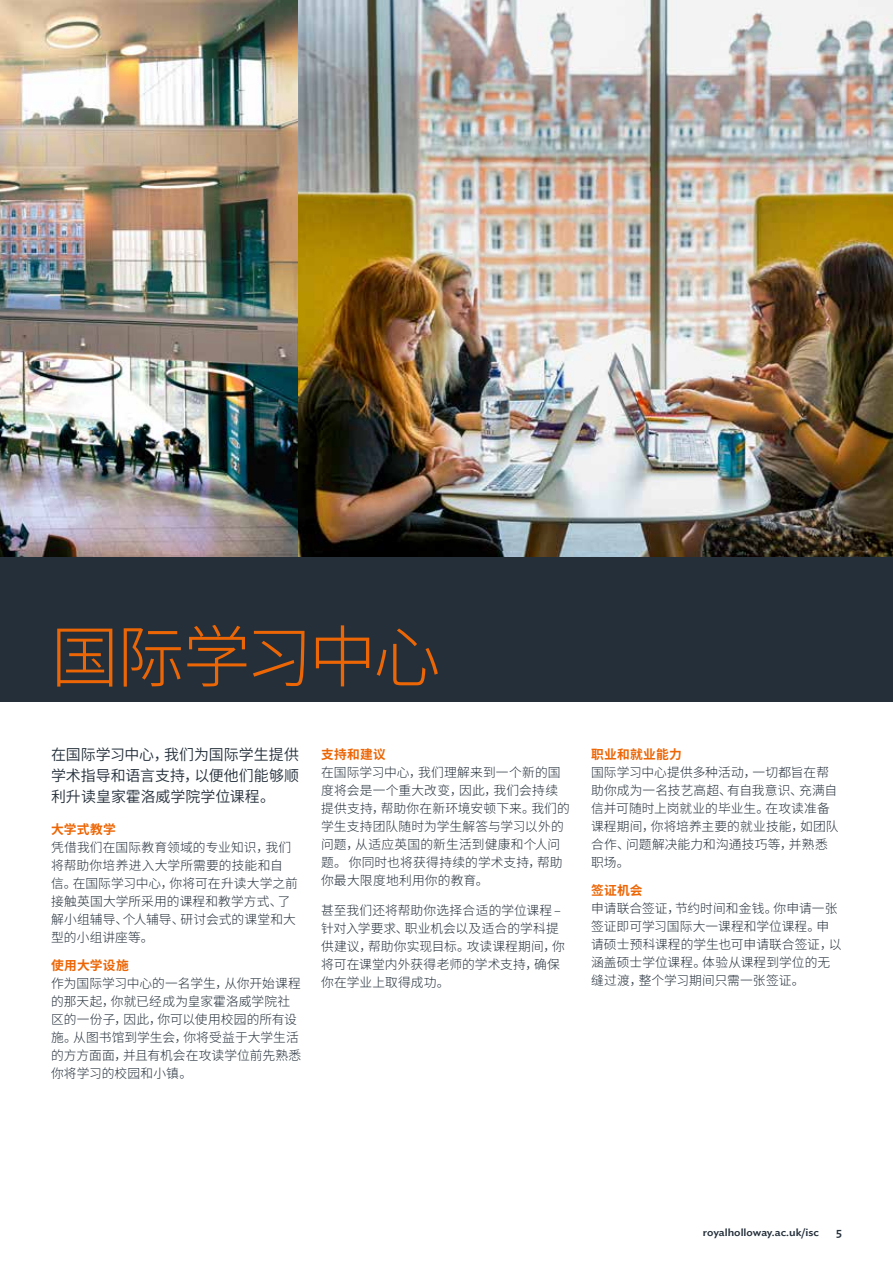
<style>
.page{position:relative;width:893px;height:1263px;background:#fff}
.page>*{position:absolute;margin:0;border:0;box-sizing:border-box;transform-origin:0 0}
.t1{font:300 67.5px "Source Han Sans CN";letter-spacing:-.05em;color:#ec6606}
.t2{font:15px/21px "Source Han Sans CN";color:#242f3a;text-align:justify}
.t3{font:300 12.75px/18px "Source Han Sans CN";letter-spacing:.005em;color:#242f3a}
.t4{font:700 12.75px "Source Han Sans CN";letter-spacing:.02em;color:#ec6606}
.t5{font:500 12px "Ideal Sans";color:#242f3a}
.t6{font:500 10.5px "Ideal Sans";color:#242f3a;scale:1.11 1}
</style>
<div class="page">
<img style="left:0;top:0;width:299px;height:557px">
<img style="left:299px;top:0;width:594px;height:557px">
<div style="left:0;top:557px;width:893px;height:145px;background:#242f3a"></div>
<h1 class="t1" style="left:51px;top:619px;width:391px">国际学习中心</h1>
<p class="t2" style="left:51px;top:745px;width:250px">在国际学习中心，我们为国际学生提供学术指导和语言支持，以便他们能够顺利升读皇家霍洛威学院学位课程。</p>
<p class="t4" style="left:51px;top:822px;width:66px">大学式教学</p>
<p class="t3" style="left:51px;top:839px;width:248px">凭借我们在国际教育领域的专业知识，我们将帮助你培养进入大学所需要的技能和自信。在国际学习中心，你将可在升读大学之前接触英国大学所采用的课程和教学方式、了解小组辅导、个人辅导、研讨会式的课堂和大型的小组讲座等。</p>
<p class="t4" style="left:51px;top:958px;width:79px">使用大学设施</p>
<p class="t3" style="left:51px;top:975px;width:252px">作为国际学习中心的一名学生，从你开始课程的那天起，你就已经成为皇家霍洛威学院社区的一份子，因此，你可以使用校园的所有设施。从图书馆到学生会，你将受益于大学生活的方方面面，并且有机会在攻读学位前先熟悉你将学习的校园和小镇。</p>
<p class="t4" style="left:321px;top:747px;width:66px">支持和建议</p>
<p class="t3" style="left:321px;top:763px;width:250px">在国际学习中心，我们理解来到一个新的国度将会是一个重大改变，因此，我们会持续提供支持，帮助你在新环境安顿下来。我们的学生支持团队随时为学生解答与学习以外的问题，从适应英国的新生活到健康和个人问题。 你同时也将获得持续的学术支持，帮助你最大限度地利用你的教育。</p>
<p class="t3" style="left:321px;top:902px;width:245px">甚至我们还将帮助你选择合适的学位课程 –针对入学要求、职业机会以及适合的学科提供建议，帮助你实现目标。攻读课程期间，你将可在课堂内外获得老师的学术支持，确保你在学业上取得成功。</p>
<p class="t4" style="left:591px;top:747px;width:92px">职业和就业能力</p>
<p class="t3" style="left:591px;top:763px;width:249px">国际学习中心提供多种活动，一切都旨在帮助你成为一名技艺高超、有自我意识、充满自信并可随时上岗就业的毕业生。在攻读准备课程期间，你将培养主要的就业技能，如团队合作、问题解决能力和沟通技巧等，并熟悉职场。</p>
<p class="t4" style="left:591px;top:883px;width:53px">签证机会</p>
<p class="t3" style="left:591px;top:899px;width:252px">申请联合签证，节约时间和金钱。你申请一张签证即可学习国际大一课程和学位课程。申请硕士预科课程的学生也可申请联合签证，以涵盖硕士学位课程。体验从课程到学位的无缝过渡，整个学习期间只需一张签证。</p>
<p class="t6" style="left:703px;top:1224px;width:106px">royalholloway.ac.uk/isc</p>
<p class="t5" style="left:836px;top:1222px;width:7px">5</p>
</div>
